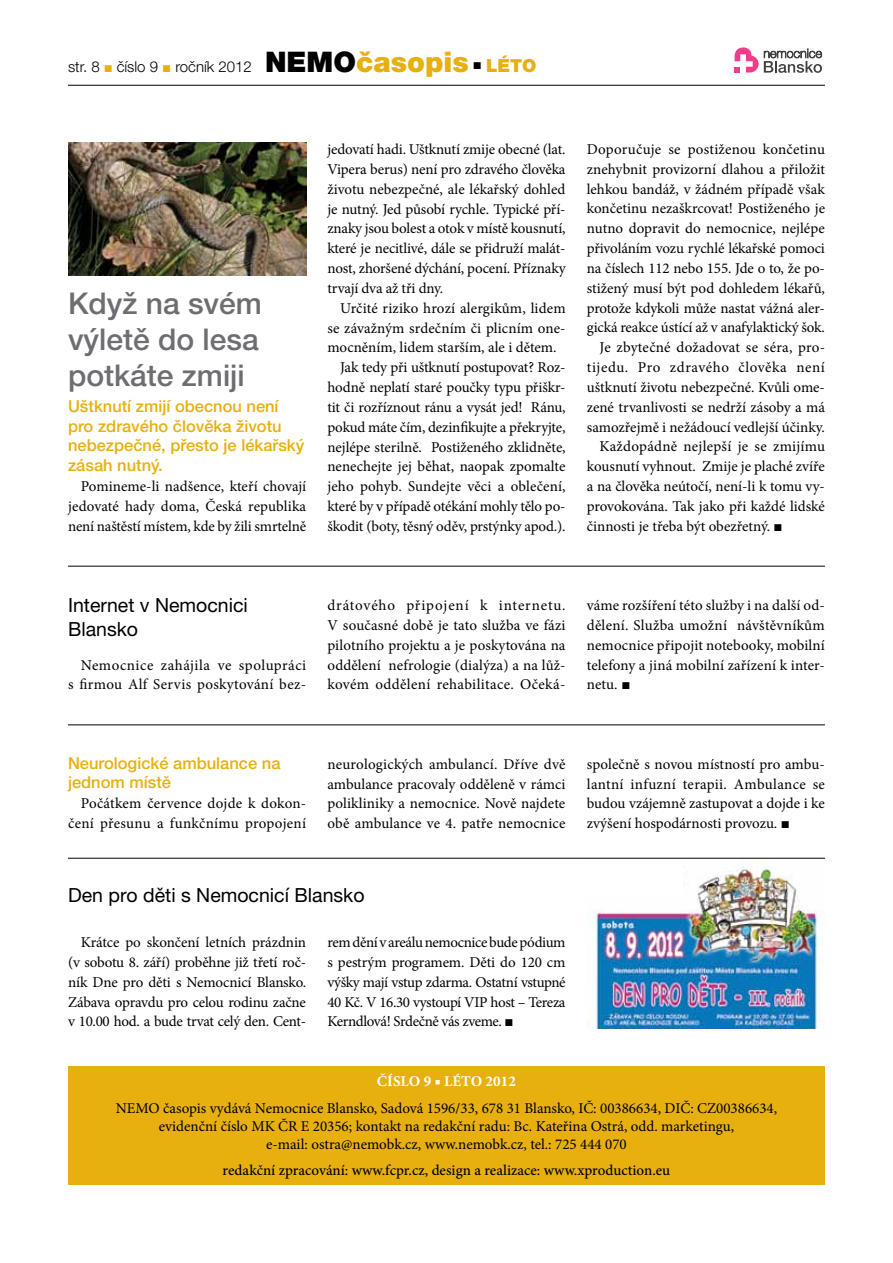
<style>
.page{position:relative;width:893px;height:1263px;background:#fff}
.page>*{position:absolute;margin:0;border:0;box-sizing:border-box;transform-origin:0 0}
.t1{font:500 30px/36px "Helvetica Neue LT Pro";color:#6d6e71;text-align:justify}
.t2{font:19.5px/23.4px "Helvetica Neue LT Pro";color:#000}
.t3{font:500 16.5px/19.8px "Helvetica Neue LT Pro";color:#e7b00f}
.t4{font:15px/19.8px "Minion Pro";color:#000;text-align:justify}
.t5{font:500 15px "Minion Pro";color:#000}
.t6{font:15px/19.8px "Minion Pro";letter-spacing:.03em;color:#000;text-align:right}
.t7{font:300 15px "Helvetica Neue LT Pro";color:#000}
.t8{font:15px "Minion Pro";letter-spacing:.035em;color:#000}
.t9{font:15px "Minion Pro";letter-spacing:.02em;color:#000}
.t10{font:700 15px "Minion Pro";letter-spacing:.01em;color:#fff}
.s1{font-family:"Times New Roman";font-weight:400;color:#e7b00f}
.s2{font-weight:900;font-size:28.35px}
.s3{font-weight:900;font-size:28.35px;color:#e7b00f}
.s4{font-weight:900;font-size:18px;color:#e7b00f}
.s5{font-family:"Times New Roman"}
</style>
<div class="page">
<hr style="left:68px;top:85px;width:757px;height:1px;background:#000">
<svg style="left:735px;top:47px;width:87px;height:26px"></svg>
<img style="left:68px;top:143px;width:238px;height:132px">
<hr style="left:68px;top:858px;width:757px;height:1px;background:#000">
<hr style="left:68px;top:566px;width:757px;height:1px;background:#000">
<hr style="left:68px;top:724px;width:757px;height:1px;background:#000">
<div style="left:68px;top:1066px;width:757px;height:119px;background:#e7b00f"></div>
<img style="left:587px;top:860px;width:233px;height:168px">
<div style="left:582px;top:860px;width:101px;height:33px;background:#fff"></div>
<p class="t7" style="left:68px;top:57px;width:470px">str. 8 <span class="s1">■</span> číslo 9 <span class="s1">■</span> ročník 2012 <span class="s2">NEMO</span><span class="s3">časopis</span> <sup>■</sup> <span class="s4">LÉTO</span></p>
<h1 class="t1" style="left:68px;top:285px;width:195px">Když na svém výletě do lesa potkáte zmiji</h1>
<p class="t3" style="left:68px;top:396px;width:238px">Uštknutí zmijí obecnou není pro zdravého člověka životu nebezpečné, přesto je lékařský zásah nutný.</p>
<p class="t4" style="left:68px;top:477px;width:240px;text-indent:13px">Pomineme-li nadšence, kteří chovají jedovaté hady doma, Česká republika není naštěstí místem, kde by žili smrtelně</p>
<p class="t4" style="left:327px;top:139px;width:240px">jedovatí hadi. Uštknutí zmije obecné (lat.<br>Vipera berus) není pro zdravého člověka životu nebezpečné, ale lékařský dohled je nutný. Jed působí rychle. Typické pří&shy;znaky jsou bolest a otok v místě kousnutí, které je necitlivé, dále se přidruží malát&shy;nost, zhoršené dýchání, pocení. Příznaky trvají dva až tři dny.</p>
<p class="t4" style="left:340px;top:298px;width:227px">Určité riziko hrozí alergikům, lidem</p>
<p class="t4" style="left:327px;top:318px;width:240px">se závažným srdečním či plicním one-</p>
<p class="t4" style="left:327px;top:338px;width:231px">mocněním, lidem starším, ale i dětem.</p>
<p class="t4" style="left:340px;top:358px;width:227px">Jak tedy při uštknutí postupovat? Roz-</p>
<p class="t4" style="left:327px;top:377px;width:240px">hodně neplatí staré poučky typu přiškr-</p>
<p class="t4" style="left:327px;top:397px;width:240px">tit či rozříznout ránu a vysát jed! Ránu,</p>
<p class="t4" style="left:327px;top:417px;width:240px">pokud máte čím, dezinfikujte a překryjte,</p>
<p class="t4" style="left:327px;top:437px;width:240px">nejlépe sterilně. Postiženého zklidněte,</p>
<p class="t4" style="left:327px;top:457px;width:239px">nenechejte jej běhat, naopak zpomalte</p>
<p class="t4" style="left:327px;top:477px;width:240px">jeho pohyb. Sundejte věci a oblečení,</p>
<p class="t4" style="left:327px;top:496px;width:240px">které by v případě otékání mohly tělo po-</p>
<p class="t4" style="left:327px;top:516px;width:240px">škodit (boty, těsný oděv, prstýnky apod.).</p>
<p class="t4" style="left:587px;top:139px;width:240px">Doporučuje se postiženou končetinu</p>
<p class="t4" style="left:587px;top:159px;width:240px">znehybnit provizorní dlahou a přiložit</p>
<p class="t4" style="left:587px;top:179px;width:240px">lehkou bandáž, v žádném případě však</p>
<p class="t4" style="left:587px;top:199px;width:240px">končetinu nezaškrcovat! Postiženého je</p>
<p class="t4" style="left:587px;top:219px;width:239px">nutno dopravit do nemocnice, nejlépe</p>
<p class="t4" style="left:587px;top:238px;width:240px">přivoláním vozu rychlé lékařské pomoci</p>
<p class="t4" style="left:587px;top:258px;width:240px">na číslech 112 nebo 155. Jde o to, že po-</p>
<p class="t4" style="left:587px;top:278px;width:240px">stižený musí být pod dohledem lékařů,</p>
<p class="t4" style="left:587px;top:298px;width:240px">protože kdykoli může nastat vážná aler-</p>
<p class="t4" style="left:587px;top:318px;width:240px">gická reakce ústící až v anafylaktický šok.</p>
<p class="t4" style="left:600px;top:338px;width:227px">Je zbytečné dožadovat se séra, pro-</p>
<p class="t8" style="left:587px;top:357px;width:240px">tijedu. Pro zdravého člověka není</p>
<p class="t4" style="left:587px;top:377px;width:240px">uštknutí životu nebezpečné. Kvůli ome-</p>
<p class="t4" style="left:587px;top:397px;width:240px">zené trvanlivosti se nedrží zásoby a má</p>
<p class="t4" style="left:587px;top:417px;width:240px">samozřejmě i nežádoucí vedlejší účinky.</p>
<p class="t9" style="left:600px;top:437px;width:227px">Každopádně nejlepší je se zmijímu</p>
<p class="t4" style="left:587px;top:457px;width:240px">kousnutí vyhnout. Zmije je plaché zvíře</p>
<p class="t4" style="left:587px;top:476px;width:240px">a na člověka neútočí, není-li k tomu vy-</p>
<p class="t4" style="left:587px;top:496px;width:240px">provokována. Tak jako při každé lidské</p>
<p class="t4" style="left:587px;top:516px;width:197px">činnosti je třeba být obezřetný. <span class="s5">■</span></p>
<h2 class="t2" style="left:68px;top:593px;width:181px">Internet v Nemocnici<br>Blansko</h2>
<p class="t6" style="left:68px;top:655px;width:240px">Nemocnice zahájila ve spolupráci<br>s firmou Alf Servis poskytování bez-</p>
<p class="t4" style="left:327px;top:595px;width:240px">drátového připojení k internetu.<br>V současné době je tato služba ve fázi pilotního projektu a je poskytována na oddělení nefrologie (dialýza) a na lůž&shy;kovém oddělení rehabilitace. Očeká-</p>
<p class="t4" style="left:587px;top:595px;width:240px">váme rozšíření této služby i na další od&shy;dělení. Služba umožní návštěvníkům nemocnice připojit notebooky, mobilní telefony a jiná mobilní zařízení k inter&shy;netu. <span class="s5">■</span></p>
<p class="t3" style="left:68px;top:753px;width:214px">Neurologické ambulance na jednom místě</p>
<p class="t4" style="left:68px;top:794px;width:240px;text-align:right">Počátkem července dojde k dokon&shy;čení přesunu a funkčnímu propojení</p>
<p class="t4" style="left:327px;top:754px;width:240px">neurologických ambulancí. Dříve dvě ambulance pracovaly odděleně v rámci polikliniky a nemocnice. Nově najdete obě ambulance ve 4. patře nemocnice</p>
<p class="t4" style="left:587px;top:754px;width:240px">společně s novou místností pro ambu&shy;lantní infuzní terapii. Ambulance se budou vzájemně zastupovat a dojde i ke zvýšení hospodárnosti provozu. <span class="s5">■</span></p>
<h2 class="t2" style="left:68px;top:882px;width:298px">Den pro děti s Nemocnicí Blansko</h2>
<p class="t4" style="left:68px;top:932px;width:240px;text-indent:13px">Krátce po skončení letních prázdnin (v sobotu 8. září) proběhne již třetí roč&shy;ník Dne pro děti s Nemocnicí Blansko.<br>Zábava opravdu pro celou rodinu začne v 10.00 hod. a bude trvat celý den. Cent-</p>
<p class="t4" style="left:327px;top:932px;width:240px">rem dění v areálu nemocnice bude pódium s pestrým programem. Děti do 120 cm výšky mají vstup zdarma. Ostatní vstupné 40 Kč. V 16.30 vystoupí VIP host – Tereza Kerndlová! Srdečně vás zveme. <span class="s5">■</span></p>
<p class="t10" style="left:377px;top:1071px;width:141px">číslo 9 ■ LÉTO 2012</p>
<p class="t4" style="left:116px;top:1099px;width:663px;line-height:18px;text-align:center">NEMO časopis vydává Nemocnice Blansko, Sadová 1596/33, 678 31 Blansko, IČ: 00386634, DIČ: CZ00386634, evidenční číslo MK ČR E 20356; kontakt na redakční radu: Bc. Kateřina Ostrá, odd. marketingu,<br>e-mail: ostra@nemobk.cz, www.nemobk.cz, tel.: 725 444 070</p>
<p class="t5" style="left:223px;top:1160px;width:449px">redakční zpracování: www.fcpr.cz, design a realizace: www.xproduction.eu</p>
</div>
